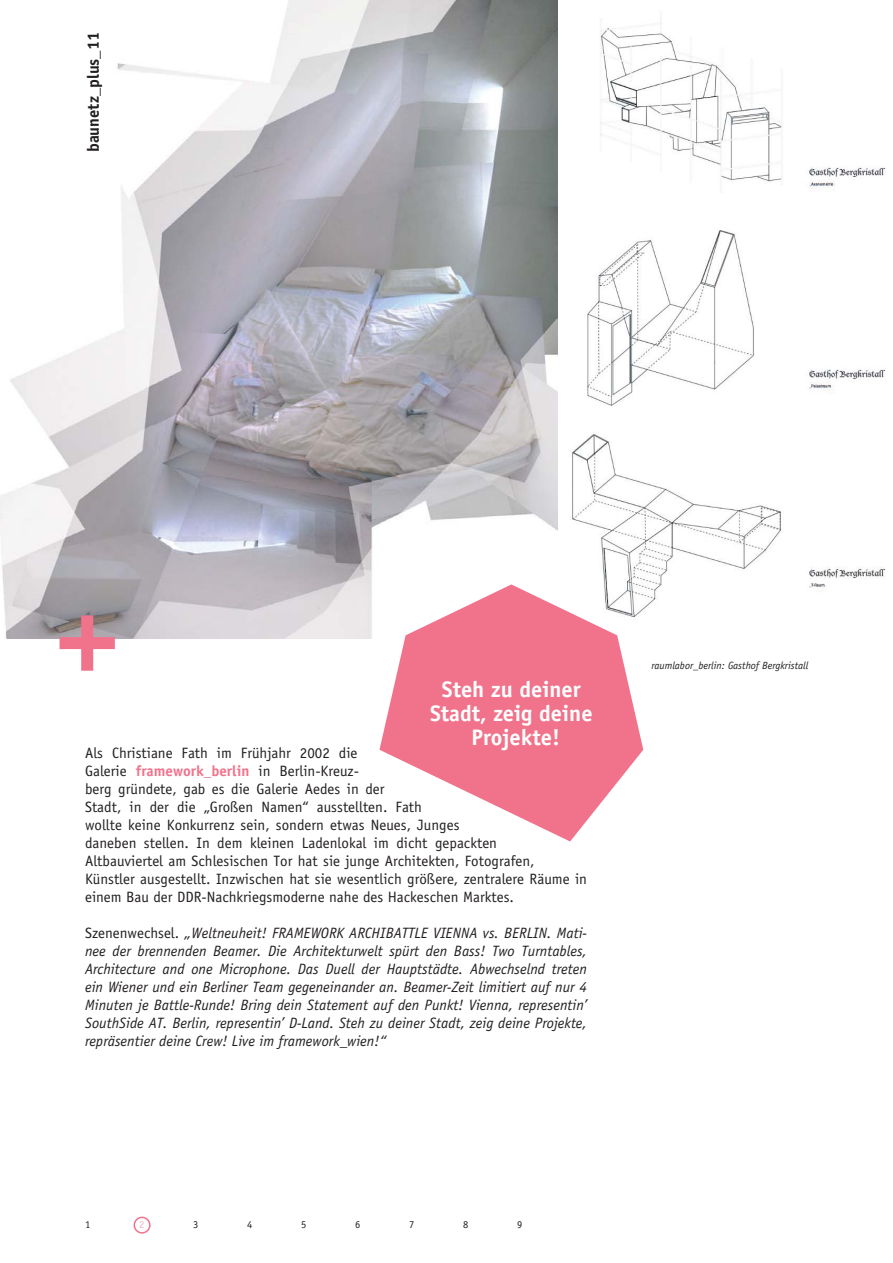
<style>
.page{position:relative;width:893px;height:1263px;background:#fff}
.page>*{position:absolute;margin:0;border:0;box-sizing:border-box;transform-origin:0 0}
.t1{font:700 22.5px/24px "Officina Sans";color:#fff;text-align:center}
.t2{font:700 16.5px "Officina Sans";color:#231f20}
.t3{font:italic 15px/18px "Officina Sans";color:#231f20;text-align:justify}
.t4{font:15px/18px "Officina Sans";color:#231f20}
.t5{font:italic 10.5px "Officina Sans";color:#231f20}
.t6{font:10.5px "Officina Sans";color:#231f20}
.t7{font:10.5px "Officina Sans";color:#f6b1c2}
.s1{font-weight:700;color:#f1738b}
.s2{font-style:normal}
</style>
<div class="page">
<img style="left:557px;top:1px;width:328px;height:424px">
<img style="left:557px;top:425px;width:329px;height:185px">
<img style="left:0;top:0;width:557px;height:639px">
<div style="left:133px;top:1217px;width:17px;height:17px;border:2px solid #f1738b;border-radius:50%"></div>
<div style="left:81px;top:615px;width:12px;height:56px;background:#f1738b"></div>
<div style="left:60px;top:637px;width:55px;height:12px;background:#f1738b"></div>
<svg style="left:379px;top:584px;width:264px;height:258px;fill:#f1738b"></svg>
<p class="t2" style="left:87px;top:152px;width:122px;rotate:-90deg">baunetz_plus_11</p>
<h1 class="t1" style="left:430px;top:679px;width:164px">Steh zu deiner<br>Stadt, zeig deine<br>Projekte!</h1>
<p class="t4" style="left:85px;top:745px;width:503px">Als Christiane Fath im Frühjahr 2002 die<br>Galerie <span class="s1">framework_berlin</span> in Berlin-Kreuz-<br>berg gründete, gab es die Galerie Aedes in der<br>Stadt, in der die „Großen Namen“ ausstellten. Fath<br>woll te keine Konkurrenz sein, sondern etwas Neues, Junges<br>da ne ben stel len. In dem kleinen Ladenlokal im dicht gepackten<br>Alt bauviertel am Schlesischen Tor hat sie junge Architekten, Fotografen, Künstler aus gestellt. Inzwischen hat sie wesentlich größere, zentralere Räume in einem Bau der DDR-Nachkriegsmoderne nahe des Hackeschen Marktes.</p>
<p class="t3" style="left:85px;top:925px;width:503px"><span class="s2">Szenenwechsel.</span> „Weltneuheit! FRAMEWORK ARCHIBATTLE VIENNA vs. BERLIN. Mati&shy;nee der brennenden Beamer. Die Architekturwelt spürt den Bass! Two Turntables, Architecture and one Microphone. Das Duell der Hauptstädte. Abwechselnd treten ein Wiener und ein Berliner Team gegeneinander an. Beamer-Zeit limitiert auf nur 4<br>Minu ten je Battle-Runde! Bring dein Statement auf den Punkt! Vienna, representin’ SouthSide AT. Berlin, representin’ D-Land. Steh zu deiner Stadt, zeig deine Projekte, repräsentier deine Crew! Live im framework_wien!“</p>
<p class="t5" style="left:651px;top:662px;width:158px">raumlabor_berlin: Gasthof Bergkristall</p>
<p class="t6" style="left:85px;top:1221px;width:7px">1</p>
<p class="t7" style="left:139px;top:1221px;width:7px">2</p>
<p class="t6" style="left:193px;top:1221px;width:7px">3</p>
<p class="t6" style="left:247px;top:1221px;width:7px">4</p>
<p class="t6" style="left:301px;top:1221px;width:7px">5</p>
<p class="t6" style="left:355px;top:1221px;width:7px">6</p>
<p class="t6" style="left:409px;top:1221px;width:7px">7</p>
<p class="t6" style="left:463px;top:1221px;width:7px">8</p>
<p class="t6" style="left:517px;top:1221px;width:7px">9</p>
</div>
